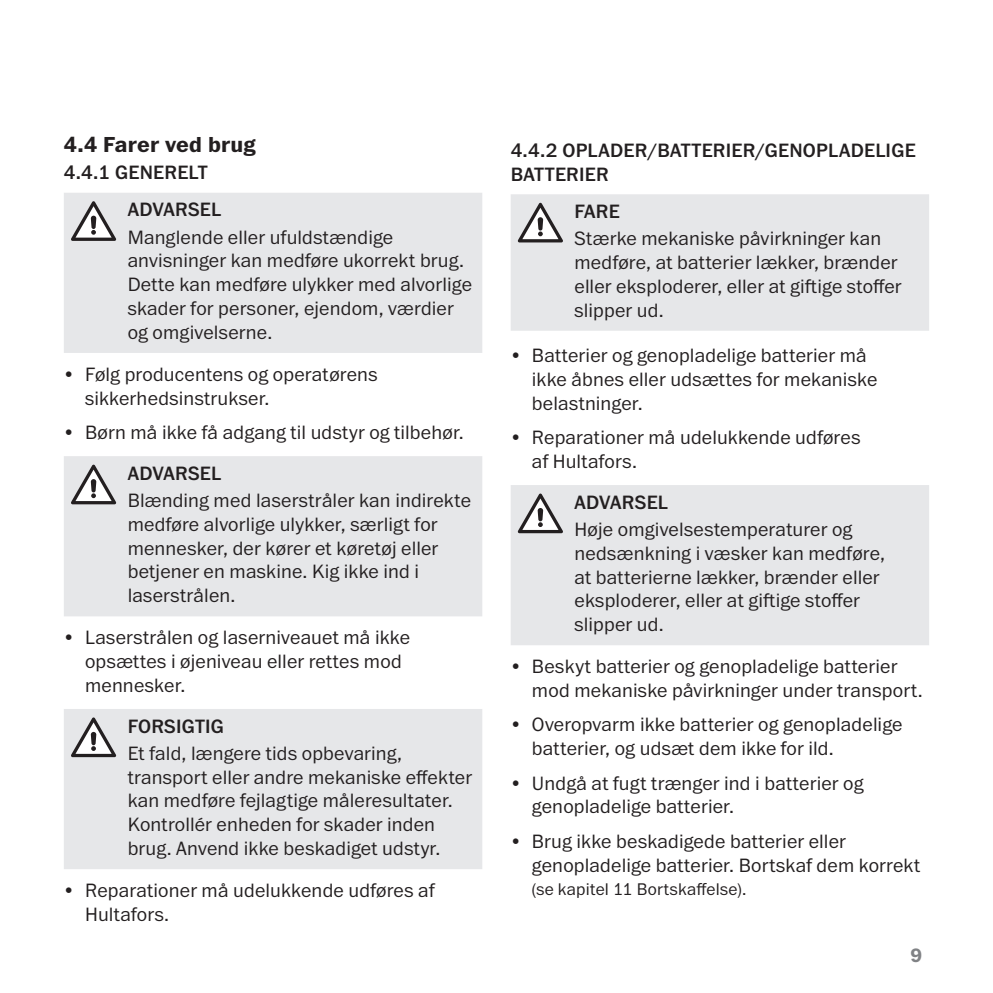
<style>
.page{position:relative;width:993px;height:993px;background:#fff}
.page>*{position:absolute;margin:0;border:0;box-sizing:border-box;transform-origin:0 0}
.Head_3{font:700 22.5px "Franklin ITC Pro";letter-spacing:.01em;color:#231f20}
.Body{font:300 20px/23.8px "Franklin ITC Pro";letter-spacing:.01em;color:#231f20}
.Head_4{font:500 20px/23.8px "Franklin ITC Pro";letter-spacing:.01em;color:#231f20}
.t1{font:700 20px "Franklin ITC Pro";color:#808285}
.t2{font:300 17.5px "Franklin ITC Pro";letter-spacing:.015em;color:#231f20}
</style>
<div class="page">
<div style="left:64px;top:193px;width:418px;height:160px;background:#e6e7e9"></div>
<svg style="left:71px;top:201px;width:45px;height:40px"></svg>
<div style="left:64px;top:456px;width:418px;height:160px;background:#e6e7e9"></div>
<svg style="left:71px;top:464px;width:45px;height:40px"></svg>
<div style="left:64px;top:709px;width:418px;height:159px;background:#e6e7e9"></div>
<svg style="left:71px;top:717px;width:45px;height:39px"></svg>
<div style="left:511px;top:194px;width:417px;height:136px;background:#e6e7e9"></div>
<svg style="left:517px;top:203px;width:46px;height:39px"></svg>
<div style="left:511px;top:485px;width:417px;height:160px;background:#e6e7e9"></div>
<svg style="left:517px;top:493px;width:46px;height:40px"></svg>
<p class="Head_3" style="left:64px;top:131px;width:193px">4.4 Farer ved brug</p>
<p class="Head_4" style="left:64px;top:161px;width:145px">4.4.1 GENERELT</p>
<p class="Head_4" style="left:128px;top:198px;width:95px">ADVARSEL</p>
<p class="Body" style="left:128px;top:225px;width:346px">Manglende eller ufuldstændige anvisninger kan medføre ukorrekt brug.<br>Dette kan medføre ulykker med alvorlige skader for personer, ejendom, værdier og omgivelserne.</p>
<p class="Body" style="left:85px;top:363px;width:294px;text-indent:-21px">• Følg producentens og operatørens sikkerhedsinstrukser.</p>
<p class="Body" style="left:64px;top:421px;width:401px">• Børn må ikke få adgang til udstyr og tilbehør.</p>
<p class="Head_4" style="left:128px;top:461px;width:95px">ADVARSEL</p>
<p class="Body" style="left:128px;top:489px;width:345px">Blænding med laserstråler kan indirekte medføre alvorlige ulykker, særligt for mennesker, der kører et køretøj eller betjener en maskine. Kig ikke ind i laserstrålen.</p>
<p class="Body" style="left:85px;top:626px;width:326px;text-indent:-21px">• Laserstrålen og laserniveauet må ikke opsættes i øjeniveau eller rettes mod mennesker.</p>
<p class="Head_4" style="left:128px;top:714px;width:98px">FORSIGTIG</p>
<p class="Body" style="left:128px;top:741px;width:346px">Et fald, længere tids opbevaring, transport eller andre mekaniske effekter kan medføre fejlagtige måleresultater.<br>Kontrollér enheden for skader inden brug. Anvend ikke beskadiget udstyr.</p>
<p class="Body" style="left:85px;top:878px;width:351px;text-indent:-21px">• Reparationer må udelukkende udføres af<br>Hultafors.</p>
<p class="Head_4" style="left:510px;top:139px;width:406px">4.4.2 OPLADER/BATTERIER/GENOPLADELIGE<br>BATTERIER</p>
<p class="Head_4" style="left:574px;top:200px;width:47px">FARE</p>
<p class="Body" style="left:574px;top:227px;width:328px">Stærke mekaniske påvirkninger kan medføre, at batterier lækker, brænder eller eksploderer, eller at giftige stoffer slipper ud.</p>
<p class="Body" style="left:531px;top:344px;width:347px;text-indent:-21px">• Batterier og genopladelige batterier må ikke åbnes eller udsættes for mekaniske belastninger.</p>
<p class="Body" style="left:531px;top:426px;width:330px;text-indent:-21px">• Reparationer må udelukkende udføres af Hultafors.</p>
<p class="Head_4" style="left:574px;top:490px;width:95px">ADVARSEL</p>
<p class="Body" style="left:574px;top:518px;width:312px">Høje omgivelsestemperaturer og nedsænkning i væsker kan medføre, at batterierne lækker, brænder eller eksploderer, eller at giftige stoffer slipper ud.</p>
<p class="Body" style="left:531px;top:655px;width:392px;text-indent:-21px">• Beskyt batterier og genopladelige batterier mod mekaniske påvirkninger under transport.</p>
<p class="Body" style="left:531px;top:713px;width:372px;text-indent:-21px">• Overopvarm ikke batterier og genopladelige batterier, og udsæt dem ikke for ild.</p>
<p class="Body" style="left:531px;top:771px;width:333px;text-indent:-21px">• Undgå at fugt trænger ind i batterier og genopladelige batterier.</p>
<p class="Body" style="left:531px;top:829px;width:390px;text-indent:-21px">• Brug ikke beskadigede batterier eller genopladelige batterier. Bortskaf dem korrekt</p>
<p class="t2" style="left:531px;top:879px;width:216px">(se kapitel 11 Bortskaffelse).</p>
<p class="t1" style="left:910px;top:943px;width:13px">9</p>
</div>
